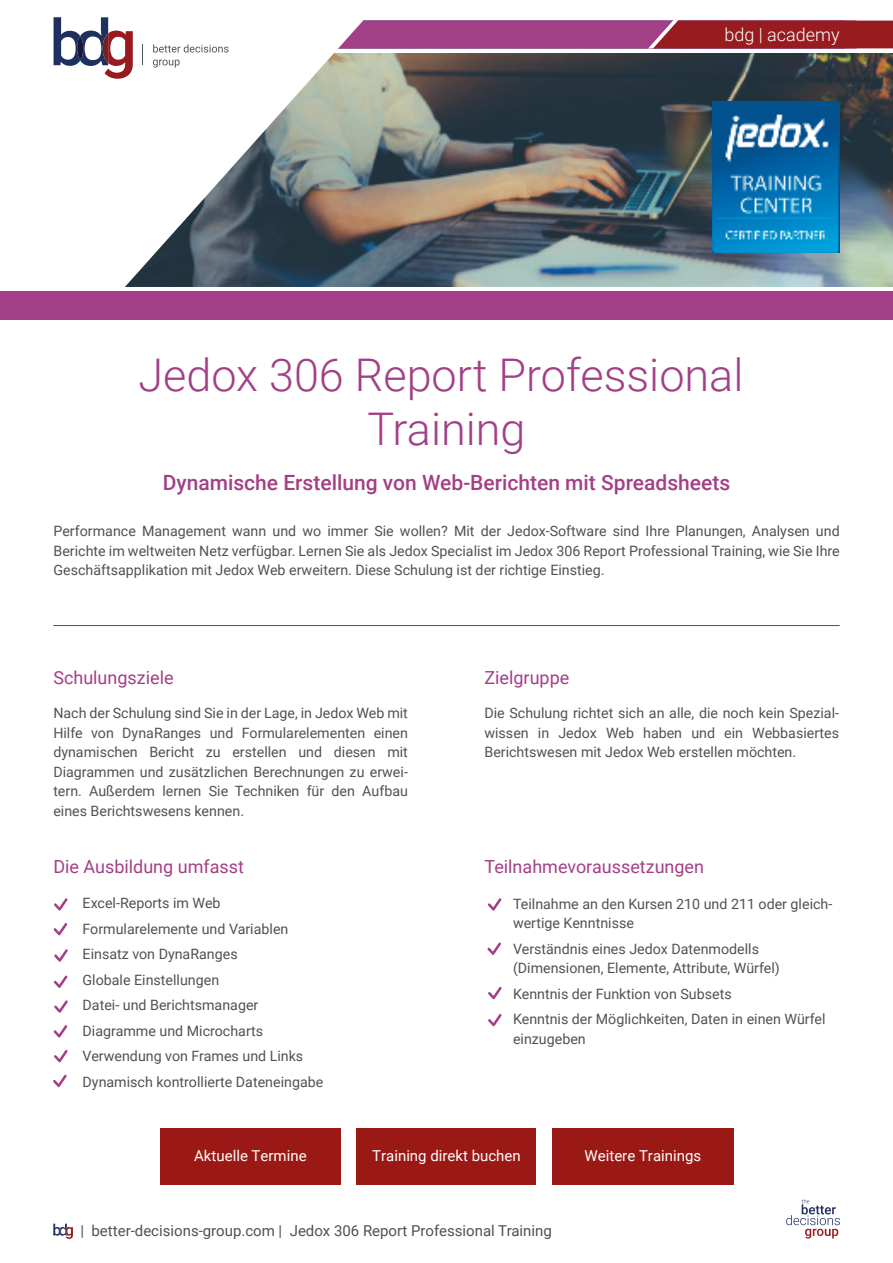
<style>
.page{position:relative;width:893px;height:1263px;background:#fff}
.page>*{position:absolute;margin:0;border:0;box-sizing:border-box;transform-origin:0 0}
.t1{font:300 45px/54px "Roboto";color:#a33f86;text-align:center}
.t2{font:500 21px "Roboto";color:#a33f86}
.t3{font:18px "Roboto";color:#a33f86}
.t4{font:300 18px "Roboto";color:#fff}
.t5{font:15px "Roboto";color:#4f5152}
.t6{font:15px "Roboto";color:#fff}
.t7{font:14.25px/19.5px "Roboto";color:#505252}
</style>
<div class="page">
<img style="left:381px;top:53px;width:512px;height:234px">
<svg style="left:0;top:17px;width:381px;height:303px"></svg>
<div style="left:0;top:291px;width:893px;height:28px;background:#a33f86"></div>
<svg style="left:786px;top:1199px;width:54px;height:39px"></svg>
<svg style="left:53px;top:1224px;width:20px;height:15px"></svg>
<svg style="left:54px;top:17px;width:79px;height:62px"></svg>
<svg style="left:77px;top:36px;width:6px;height:25px"></svg>
<svg style="left:153px;top:60px;width:27px;height:8px"></svg>
<svg style="left:143px;top:44px;width:1px;height:21px"></svg>
<svg style="left:153px;top:17px;width:740px;height:36px"></svg>
<svg style="left:54px;top:898px;width:14px;height:13px"></svg>
<svg style="left:54px;top:923px;width:13px;height:12px"></svg>
<svg style="left:54px;top:949px;width:14px;height:13px"></svg>
<svg style="left:54px;top:975px;width:14px;height:13px"></svg>
<svg style="left:54px;top:1000px;width:14px;height:13px"></svg>
<svg style="left:488px;top:898px;width:14px;height:13px"></svg>
<svg style="left:487px;top:942px;width:14px;height:13px"></svg>
<svg style="left:488px;top:987px;width:14px;height:12px"></svg>
<svg style="left:488px;top:1014px;width:14px;height:12px"></svg>
<hr style="left:53px;top:625px;width:787px;height:1px;background:#505252">
<img style="left:712px;top:101px;width:127px;height:152px">
<svg style="left:54px;top:1025px;width:13px;height:13px"></svg>
<svg style="left:54px;top:1050px;width:14px;height:12px"></svg>
<svg style="left:53px;top:1074px;width:14px;height:13px"></svg>
<div style="left:160px;top:1128px;width:181px;height:56px;background:#9a1915"></div>
<div style="left:357px;top:1128px;width:179px;height:56px;background:#9a1915"></div>
<div style="left:552px;top:1128px;width:182px;height:56px;background:#9a1915"></div>
<p class="t4" style="left:724px;top:27px;width:117px">bdg | academy</p>
<h1 class="t1" style="left:139px;top:351px;width:606px">Jedox 306 Report Professional<br>Training</h1>
<h2 class="t2" style="left:163px;top:474px;width:569px">Dynamische Erstellung von Web-Berichten mit Spreadsheets</h2>
<p class="t7" style="left:54px;top:522px;width:788px;text-align:justify">Performance Management wann und wo immer Sie wollen? Mit der Jedox-Software sind Ihre Planungen, Analysen und Berichte im weltweiten Netz verfügbar. Lernen Sie als Jedox Specialist im Jedox 306 Report Professional Training, wie Sie Ihre Geschäftsapplikation mit Jedox Web erweitern. Diese Schulung ist der richtige Einstieg.</p>
<p class="t3" style="left:53px;top:670px;width:122px">Schulungsziele</p>
<p class="t7" style="left:53px;top:704px;width:356px;text-align:justify">Nach der Schulung sind Sie in der Lage, in Jedox Web mit Hilfe von DynaRanges und Formularelementen einen dynamischen Bericht zu erstellen und diesen mit Diagrammen und zusätzlichen Berechnungen zu erwei&shy;tern. Außerdem lernen Sie Techniken für den Aufbau eines Berichtswesens kennen.</p>
<p class="t3" style="left:484px;top:670px;width:86px">Zielgruppe</p>
<p class="t7" style="left:484px;top:704px;width:356px;text-align:justify">Die Schulung richtet sich an alle, die noch kein Spezial&shy;wissen in Jedox Web haben und ein Webbasiertes Berichtswesen mit Jedox Web erstellen möchten.</p>
<p class="t3" style="left:53px;top:859px;width:192px">Die Ausbildung umfasst</p>
<p class="t3" style="left:484px;top:859px;width:221px">Teilnahmevoraussetzungen</p>
<p class="t7" style="left:83px;top:892px;width:242px;line-height:25.5px">Excel-Reports im Web<br>Formularelemente und Variablen<br>Einsatz von DynaRanges<br>Globale Einstellungen<br>Datei- und Berichtsmanager<br>Diagramme und Microcharts<br>Verwendung von Frames und Links<br>Dynamisch kontrollierte Dateneingabe</p>
<p class="t7" style="left:513px;top:895px;width:321px">Teilnahme an den Kursen 210 und 211 oder gleich&shy;wertige Kenntnisse</p>
<p class="t7" style="left:513px;top:940px;width:268px">Verständnis eines Jedox Datenmodells (Dimensionen, Elemente, Attribute, Würfel)</p>
<p class="t7" style="left:513px;top:982px;width:314px;line-height:25.5px">Kenntnis der Funktion von Subsets<br>Kenntnis der Möglichkeiten, Daten in einen Würfel</p>
<p class="t7" style="left:513px;top:1030px;width:74px">einzugeben</p>
<p class="t6" style="left:194px;top:1150px;width:114px">Aktuelle Termine</p>
<p class="t6" style="left:372px;top:1150px;width:150px">Training direkt buchen</p>
<p class="t6" style="left:584px;top:1150px;width:118px">Weitere Trainings</p>
<p class="t5" style="left:80px;top:1223px;width:473px">| better-decisions-group.com | Jedox 306 Report Professional Training</p>
</div>
